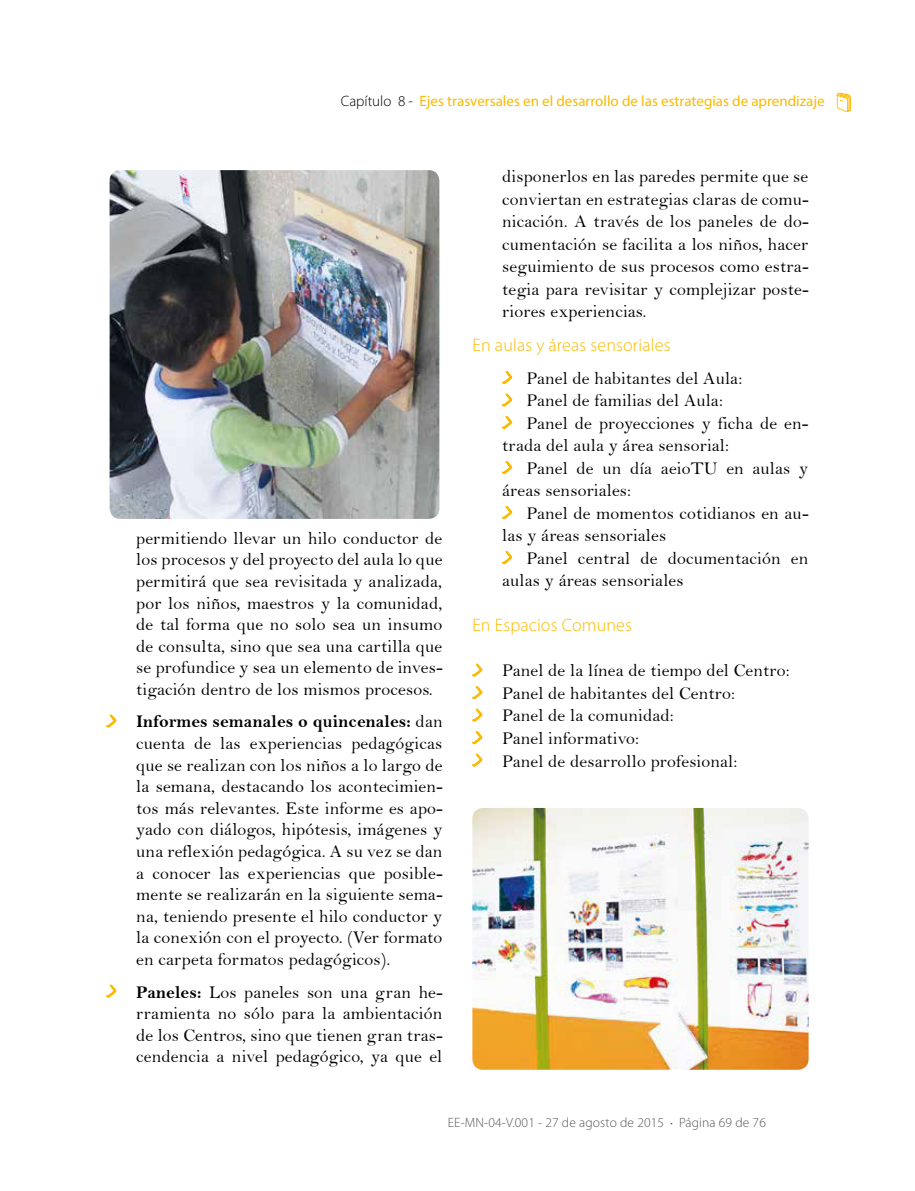
<style>
.page{position:relative;width:915px;height:1191px;background:#fff}
.page>*{position:absolute;margin:0;border:0;box-sizing:border-box;transform-origin:0 0}
.t1{font:18px/21.6px "Bell";letter-spacing:.01em;color:#000;text-align:justify}
.t2{font:300 18px "Myriad Pro";letter-spacing:.01em;color:#fbba00}
.t3{font:18px "Bell MT Bold";letter-spacing:.01em;color:#000}
.t4{font:15px "Myriad Pro";color:#fbba00}
.t5{font:300 13.5px "Myriad Pro";letter-spacing:.01em;color:#575756}
.s1{font-weight:300;color:#000}
.s2{font-family:"Bell"}
.s3{font-family:"Bell MT Bold"}
.s4{font-size:9px}
</style>
<div class="page">
<svg style="left:106px;top:714px;width:10px;height:14px"></svg>
<svg style="left:106px;top:984px;width:10px;height:14px"></svg>
<img style="left:110px;top:170px;width:329px;height:349px">
<svg style="left:502px;top:371px;width:10px;height:13px"></svg>
<svg style="left:502px;top:393px;width:10px;height:14px"></svg>
<svg style="left:502px;top:416px;width:10px;height:13px"></svg>
<svg style="left:502px;top:461px;width:10px;height:13px"></svg>
<svg style="left:502px;top:506px;width:10px;height:13px"></svg>
<svg style="left:502px;top:551px;width:10px;height:13px"></svg>
<svg style="left:472px;top:663px;width:10px;height:14px"></svg>
<svg style="left:472px;top:686px;width:10px;height:13px"></svg>
<svg style="left:472px;top:708px;width:10px;height:14px"></svg>
<svg style="left:472px;top:731px;width:10px;height:13px"></svg>
<svg style="left:472px;top:753px;width:10px;height:14px"></svg>
<img style="left:472px;top:808px;width:336px;height:261px">
<svg style="left:836px;top:93px;width:14px;height:19px"></svg>
<p class="t4" style="left:341px;top:92px;width:485px"><span class="s1">Capítulo 8 -</span> Ejes trasversales en el desarrollo de las estrategias de aprendizaje</p>
<p class="t1" style="left:136px;top:527px;width:308px">permitiendo llevar un hilo conductor de los procesos y del proyecto del aula lo que permitirá que sea revisitada y analizada, por los niños, maestros y la comunidad, de tal forma que no solo sea un insumo de consulta, sino que sea una cartilla que se profundice y sea un elemento de inves&shy;tigación dentro de los mismos procesos.</p>
<p class="t3" style="left:136px;top:711px;width:308px">Informes semanales o quincenales: <span class="s2">dan</span></p>
<p class="t1" style="left:136px;top:732px;width:308px">cuenta de las experiencias pedagógicas que se realizan con los niños a lo largo de la semana, destacando los acontecimien&shy;tos más relevantes. Este informe es apo&shy;yado con diálogos, hipótesis, imágenes y una reflexión pedagógica. A su vez se dan a conocer las experiencias que posible&shy;mente se realizarán en la siguiente sema&shy;na, teniendo presente el hilo conductor y la conexión con el proyecto. (Ver formato en carpeta formatos pedagógicos).</p>
<p class="t1" style="left:136px;top:981px;width:308px"><span class="s3">Paneles:</span> Los paneles son una gran he&shy;rramienta no sólo para la ambientación de los Centros, sino que tienen gran tras&shy;cendencia a nivel pedagógico, ya que el</p>
<p class="t1" style="left:502px;top:165px;width:308px;line-height:22.5px">disponerlos en las paredes permite que se conviertan en estrategias claras de comu&shy;nicación. A través de los paneles de do&shy;cumentación se facilita a los niños, hacer seguimiento de sus procesos como estra&shy;tegia para revisitar y complejizar poste&shy;riores experiencias.</p>
<p class="t2" style="left:472px;top:334px;width:199px">En aulas y áreas sensoriales</p>
<p class="t1" style="left:526px;top:367px;width:217px">Panel de habitantes del Aula:</p>
<p class="t1" style="left:526px;top:390px;width:198px">Panel de familias del Aula:</p>
<p class="t1" style="left:526px;top:412px;width:283px">Panel de proyecciones y ficha de en-</p>
<p class="t1" style="left:502px;top:435px;width:228px">trada del aula y área sensorial:</p>
<p class="t1" style="left:526px;top:457px;width:283px">Panel de un día aeioTU en aulas y</p>
<p class="t1" style="left:502px;top:480px;width:130px">áreas sensoriales:</p>
<p class="t1" style="left:526px;top:502px;width:283px">Panel de momentos cotidianos en au-</p>
<p class="t1" style="left:502px;top:525px;width:165px">las y áreas sensoriales</p>
<p class="t1" style="left:526px;top:547px;width:283px">Panel central de documentación en</p>
<p class="t1" style="left:502px;top:570px;width:183px">aulas y áreas sensoriales</p>
<p class="t2" style="left:472px;top:614px;width:161px">En Espacios Comunes</p>
<p class="t1" style="left:502px;top:659px;width:289px;line-height:22.5px;text-align:left">Panel de la línea de tiempo del Centro:<br>Panel de habitantes del Centro:<br>Panel de la comunidad:<br>Panel informativo:<br>Panel de desarrollo profesional:</p>
<p class="t5" style="left:447px;top:1114px;width:319px">EE-MN-04-V.001 - 27 de agosto de 2015 <span class="s4">•</span> Página 69 de 76</p>
</div>
